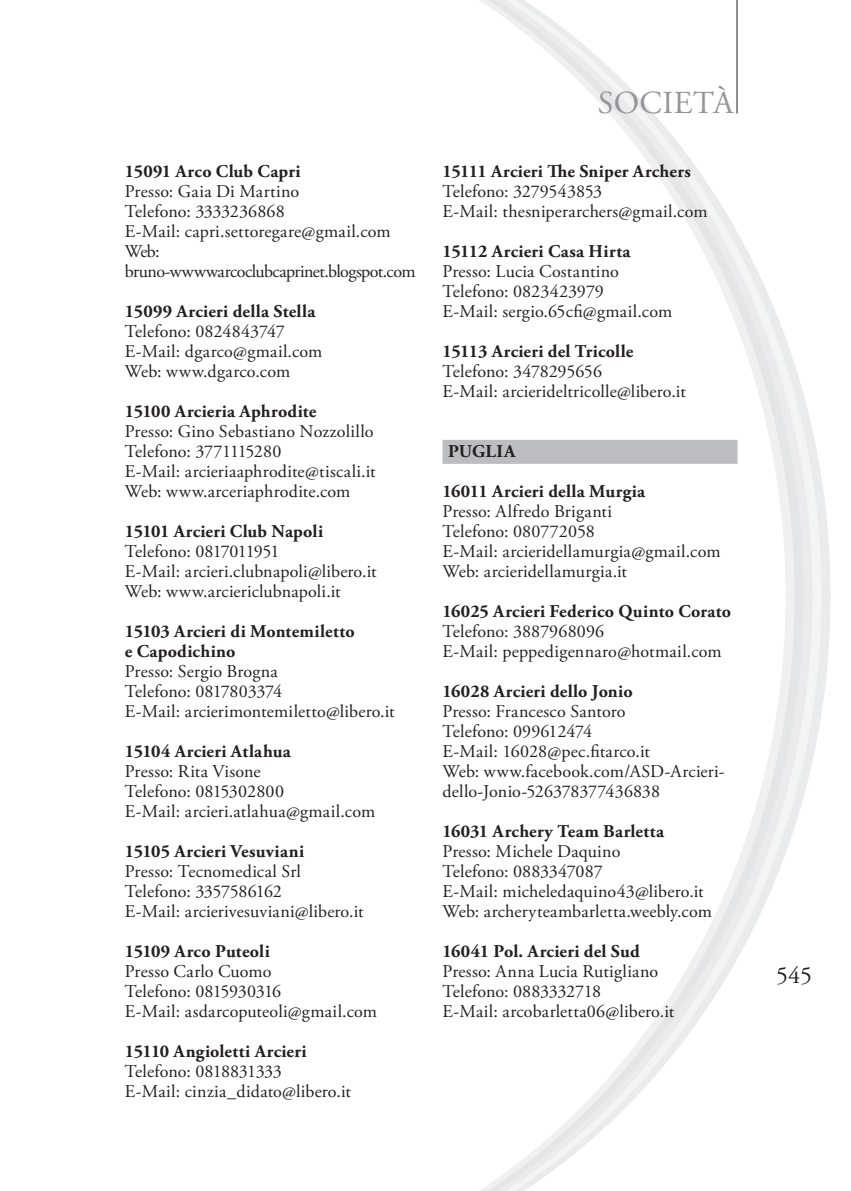
<style>
.page{position:relative;width:851px;height:1191px;background:#fff}
.page>*{position:absolute;margin:0;border:0;box-sizing:border-box;transform-origin:0 0}
.t1{font:32px "Adobe Garamond Pro";letter-spacing:.015em;color:#939598}
.t2{font:24px "Adobe Garamond Pro";color:#231f20}
.t3{font:18px/20px "Adobe Garamond Pro";letter-spacing:.005em;color:#231f20}
.t4{font:700 18px/20px "Adobe Garamond Pro";letter-spacing:.015em;color:#231f20}
.t5{font:700 18px "Adobe Garamond Pro";letter-spacing:.02em;color:#231f20}
</style>
<div class="page">
<svg style="left:812px;top:430px;width:9px;height:331px;fill:#f3f4f4"></svg>
<svg style="left:803px;top:393px;width:9px;height:405px;fill:#ebebed"></svg>
<svg style="left:794px;top:363px;width:9px;height:465px;fill:#eaebec"></svg>
<div style="left:785px;top:337px;width:9px;height:517px;background:#ecedee"></div>
<svg style="left:443px;top:0;width:342px;height:1191px"></svg>
<hr style="left:736px;top:0;width:1px;height:113px;background:#231f20">
<div style="left:442px;top:440px;width:295px;height:24px;background:#bcbdc0"></div>
<p class="t4" style="left:125px;top:161px;width:177px">15091 Arco Club Capri</p>
<p class="t3" style="left:125px;top:182px;width:292px">Presso: Gaia Di Martino<br>Telefono: 3333236868<br>E-Mail: capri.settoregare@gmail.com<br>Web: bruno-wwwwarcoclubcaprinet.blogspot.com</p>
<p class="t4" style="left:125px;top:301px;width:192px">15099 Arcieri della Stella</p>
<p class="t3" style="left:125px;top:322px;width:199px">Telefono: 0824843747<br>E-Mail: dgarco@gmail.com<br>Web: www.dgarco.com</p>
<p class="t4" style="left:125px;top:401px;width:193px">15100 Arcieria Aphrodite</p>
<p class="t3" style="left:125px;top:422px;width:252px">Presso: Gino Sebastiano Nozzolillo Telefono: 3771115280<br>E-Mail: arcieriaaphrodite@tiscali.it Web: www.arceriaphrodite.com</p>
<p class="t4" style="left:125px;top:521px;width:200px">15101 Arcieri Club Napoli</p>
<p class="t3" style="left:125px;top:542px;width:253px">Telefono: 0817011951<br>E-Mail: arcieri.clubnapoli@libero.it<br>Web: www.arciericlubnapoli.it</p>
<p class="t4" style="left:125px;top:621px;width:231px">15103 Arcieri di Montemiletto e Capodichino</p>
<p class="t3" style="left:125px;top:662px;width:271px">Presso: Sergio Brogna<br>Telefono: 0817803374<br>E-Mail: arcierimontemiletto@libero.it</p>
<p class="t4" style="left:125px;top:741px;width:168px">15104 Arcieri Atlahua</p>
<p class="t3" style="left:125px;top:762px;width:252px">Presso: Rita Visone<br>Telefono: 0815302800<br>E-Mail: arcieri.atlahua@gmail.com</p>
<p class="t4" style="left:125px;top:841px;width:181px">15105 Arcieri Vesuviani</p>
<p class="t3" style="left:125px;top:862px;width:240px">Presso: Tecnomedical Srl<br>Telefono: 3357586162<br>E-Mail: arcierivesuviani@libero.it</p>
<p class="t4" style="left:125px;top:941px;width:146px">15109 Arco Puteoli</p>
<p class="t3" style="left:125px;top:962px;width:254px">Presso Carlo Cuomo<br>Telefono: 0815930316<br>E-Mail: asdarcoputeoli@gmail.com</p>
<p class="t4" style="left:125px;top:1041px;width:183px">15110 Angioletti Arcieri</p>
<p class="t3" style="left:125px;top:1062px;width:228px">Telefono: 0818831333<br>E-Mail: cinzia_didato@libero.it</p>
<h1 class="t1" style="left:597px;top:84px;width:137px">SOCIETÀ</h1>
<p class="t4" style="left:442px;top:161px;width:250px">15111 Arcieri The Sniper Archers</p>
<p class="t3" style="left:442px;top:182px;width:267px">Telefono: 3279543853<br>E-Mail: thesniperarchers@gmail.com</p>
<p class="t4" style="left:442px;top:241px;width:189px">15112 Arcieri Casa Hirta</p>
<p class="t3" style="left:442px;top:262px;width:231px">Presso: Lucia Costantino<br>Telefono: 0823423979<br>E-Mail: sergio.65cfi@gmail.com</p>
<p class="t4" style="left:442px;top:341px;width:192px">15113 Arcieri del Tricolle</p>
<p class="t3" style="left:442px;top:362px;width:245px">Telefono: 3478295656<br>E-Mail: arcierideltricolle@libero.it</p>
<p class="t5" style="left:448px;top:440px;width:69px">PUGLIA</p>
<p class="t4" style="left:442px;top:481px;width:204px">16011 Arcieri della Murgia</p>
<p class="t3" style="left:442px;top:502px;width:279px">Presso: Alfredo Briganti<br>Telefono: 080772058<br>E-Mail: arcieridellamurgia@gmail.com<br>Web: arcieridellamurgia.it</p>
<p class="t4" style="left:442px;top:601px;width:290px">16025 Arcieri Federico Quinto Corato</p>
<p class="t3" style="left:442px;top:622px;width:281px">Telefono: 3887968096<br>E-Mail: peppedigennaro@hotmail.com</p>
<p class="t4" style="left:442px;top:681px;width:192px">16028 Arcieri dello Jonio</p>
<p class="t3" style="left:442px;top:702px;width:283px">Presso: Francesco Santoro<br>Telefono: 099612474<br>E-Mail: 16028@pec.fitarco.it<br>Web: www.facebook.com/ASD-Arcieri&shy;dello-Jonio-526378377436838</p>
<p class="t4" style="left:442px;top:821px;width:223px">16031 Archery Team Barletta</p>
<p class="t3" style="left:442px;top:842px;width:271px">Presso: Michele Daquino<br>Telefono: 0883347087<br>E-Mail: micheledaquino43@libero.it<br>Web: archeryteambarletta.weebly.com</p>
<p class="t4" style="left:442px;top:941px;width:199px">16041 Pol. Arcieri del Sud</p>
<p class="t3" style="left:442px;top:962px;width:233px">Presso: Anna Lucia Rutigliano<br>Telefono: 0883332718<br>E-Mail: arcobarletta06@libero.it</p>
<h2 class="t2" style="left:776px;top:961px;width:37px">545</h2>
</div>
